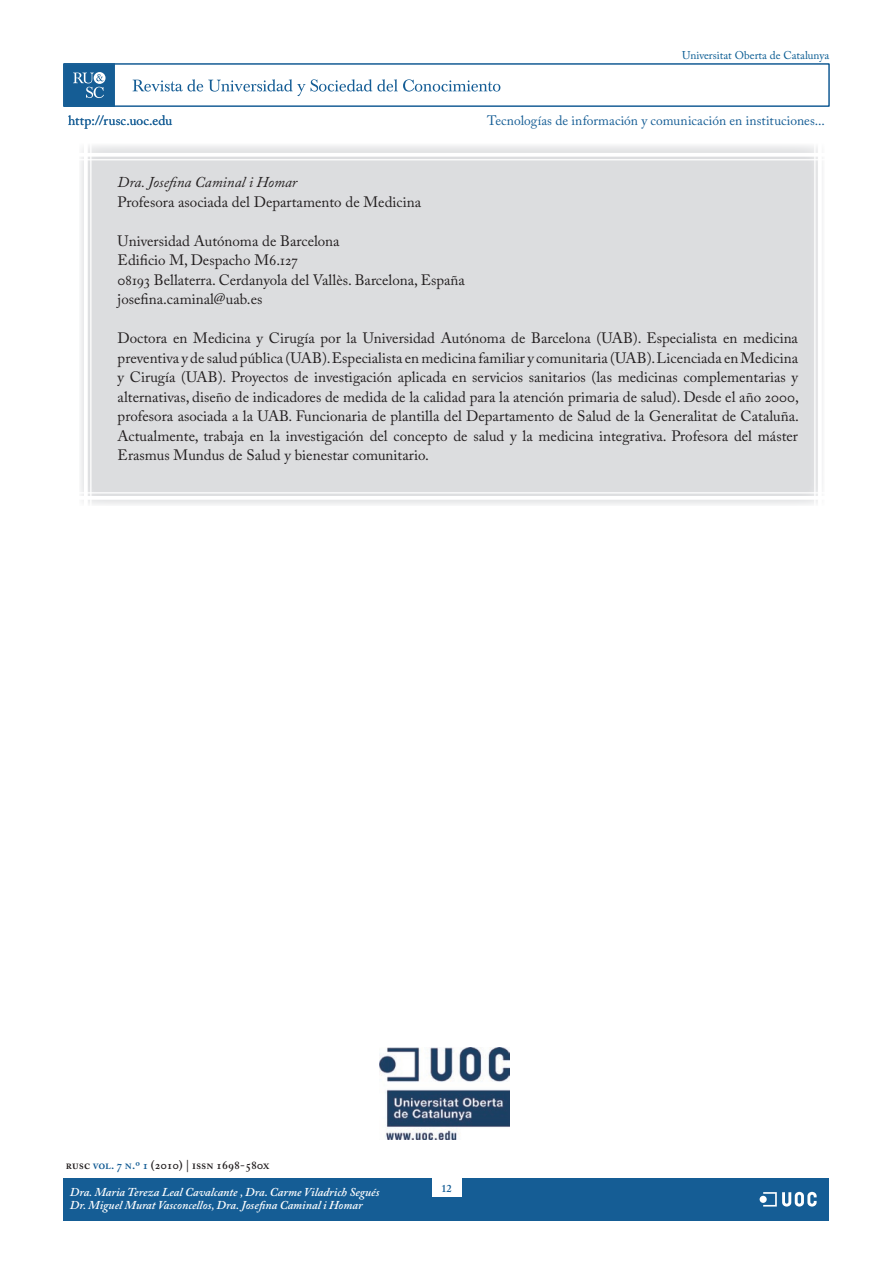
<style>
.page{position:relative;width:893px;height:1263px;background:#fff}
.page>*{position:absolute;margin:0;border:0;box-sizing:border-box;transform-origin:0 0}
.t1{font:15px/19.5px "Adobe Caslon Pro";color:#231f20}
.t2{font:italic 15px "Adobe Caslon Pro";color:#231f20}
.t3{font:13.5px "Adobe Caslon Pro";letter-spacing:.01em;color:#155d95}
.t4{font:italic 600 12px "Adobe Caslon Pro";color:#fff}
.t5{font:600 12px "Adobe Caslon Pro";color:#231f20}
.t6{font:11.25px "Adobe Caslon Pro";color:#085b92}
.t7{font:600 10.5px "Adobe Caslon Pro";color:#155d95}
.s1{color:#155d95}
</style>
<div class="page">
<div style="left:64px;top:1178px;width:765px;height:42px;background:#155d95"></div>
<div style="left:760px;top:1196px;width:7px;height:7px;background:#fff;border-radius:50%"></div>
<svg style="left:763px;top:1192px;width:54px;height:14px"></svg>
<div style="left:64px;top:64px;width:51px;height:42px;background:#155d95"></div>
<svg style="left:94px;top:72px;width:12px;height:12px"></svg>
<svg style="left:73px;top:73px;width:31px;height:25px"></svg>
<svg style="left:133px;top:79px;width:367px;height:17px"></svg>
<div style="left:432px;top:1159px;width:30px;height:37px;background:#fff"></div>
<img style="left:380px;top:1048px;width:129px;height:92px">
<div style="left:79px;top:144px;width:745px;height:362px;background:#dcdddf"></div>
<hr style="left:90px;top:139px;width:1px;height:747px;background:#fff">
<hr style="left:84px;top:139px;width:4px;height:747px;background:#fff">
<hr style="left:60px;top:492px;width:776px;height:1px;background:#fff">
<hr style="left:60px;top:496px;width:776px;height:4px;background:#fff">
<hr style="left:814px;top:134px;width:1px;height:756px;background:#fff">
<hr style="left:818px;top:134px;width:4px;height:756px;background:#fff">
<hr style="left:71px;top:159px;width:776px;height:1px;background:#fff">
<svg style="left:79px;top:153px;width:745px;height:4px;background:#fbfbfc"></svg>
<p class="t3" style="left:68px;top:112px;width:106px">http://rusc.uoc.edu</p>
<p class="t6" style="left:682px;top:48px;width:149px">Universitat Oberta de Catalunya</p>
<p class="t3" style="left:487px;top:112px;width:339px">Tecnologías de información y comunicación en instituciones...</p>
<p class="t2" style="left:118px;top:173px;width:181px">Dra. Josefina Caminal i Homar</p>
<p class="t1" style="left:118px;top:192px;width:305px">Profesora asociada del Departamento de Medicina</p>
<p class="t1" style="left:118px;top:231px;width:349px">Universidad Autónoma de Barcelona<br>Edificio M, Despacho M6.127<br>08193 Bellaterra. Cerdanyola del Vallès. Barcelona, España josefina.caminal@uab.es</p>
<p class="t1" style="left:118px;top:328px;width:683px;text-align:justify">Doctora en Medicina y Cirugía por la Universidad Autónoma de Barcelona (UAB). Especialista en medicina preventiva y de salud pública (UAB). Especialista en medicina familiar y comunitaria (UAB). Licenciada en Medicina y Cirugía (UAB). Proyectos de investigación aplicada en servicios sanitarios (las medicinas complementarias y alternativas, diseño de indicadores de medida de la calidad para la atención primaria de salud). Desde el año 2000, profesora asociada a la UAB. Funcionaria de plantilla del Departamento de Salud de la Generalitat de Cataluña.<br>Actualmente, trabaja en la investigación del concepto de salud y la medicina integrativa. Profesora del máster Erasmus Mundus de Salud y bienestar comunitario.</p>
<p class="t5" style="left:66px;top:1157px;width:205px">rusc <span class="s1">vol. 7 n.º 1</span> (2010) | issn 1698-580x</p>
<p class="t4" style="left:70px;top:1185px;width:311px">Dra. Maria Tereza Leal Cavalcante , Dra. Carme Viladrich Segués</p>
<p class="t7" style="left:442px;top:1182px;width:12px">12</p>
<p class="t4" style="left:70px;top:1198px;width:294px">Dr. Miguel Murat Vasconcellos, Dra. Josefina Caminal i Homar</p>
</div>
